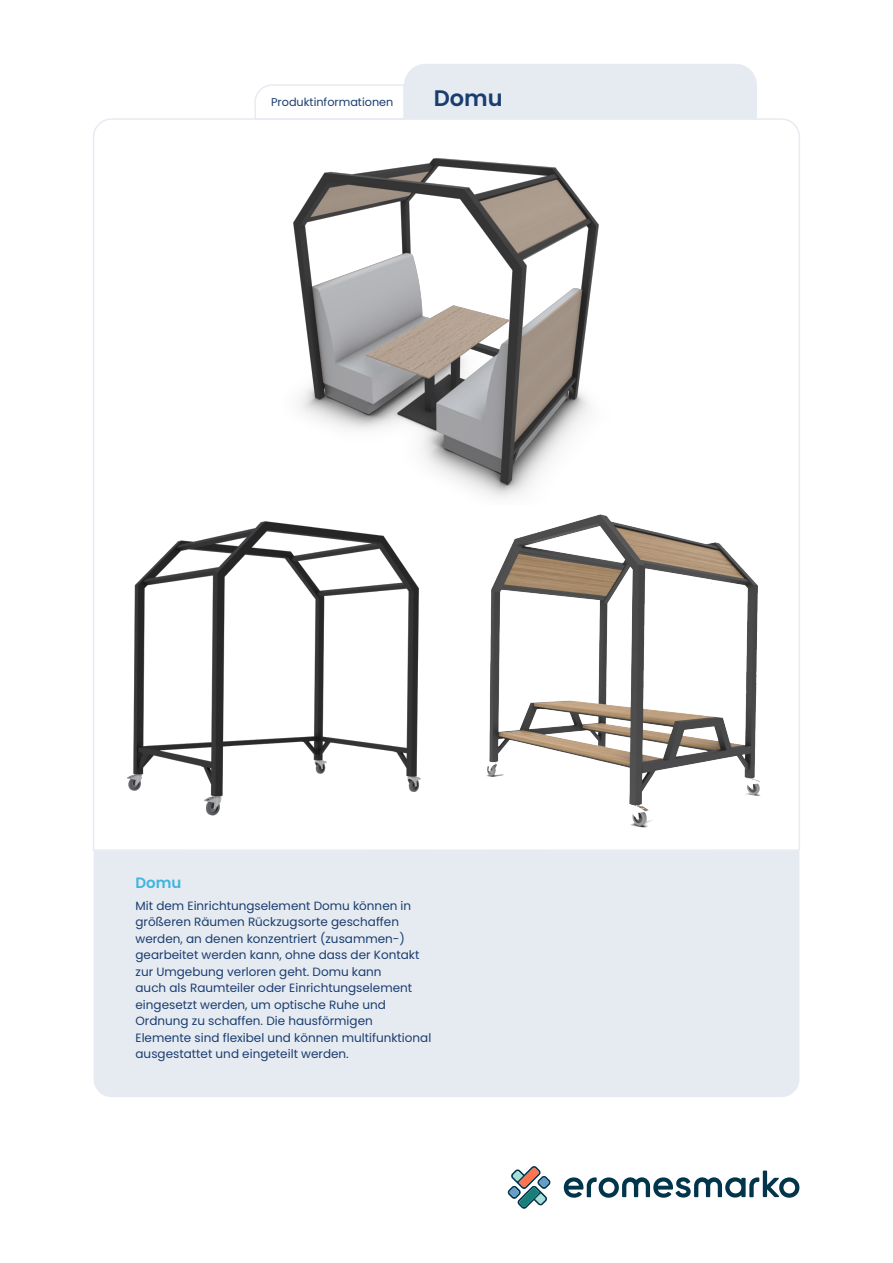
<style>
.page{position:relative;width:893px;height:1263px;background:#fff}
.page>*{position:absolute;margin:0;border:0;box-sizing:border-box;transform-origin:0 0}
.kop{font:600 22.5px "Poppins";color:#1a3d6f}
.tussenkopje_bold{font:600 15px "Poppins";color:#40b4e1}
.body_LL{font:12px/16.5px "Poppins";color:#1a3d6f}
.t1{font:11.25px "Poppins";color:#1a3d6f}
</style>
<div class="page">
<svg style="left:254px;top:64px;width:503px;height:54px"></svg>
<div style="left:94px;top:852px;width:705px;height:245px;background:#e6ebf2"></div>
<svg style="left:93px;top:118px;width:707px;height:734px"></svg>
<img style="left:128px;top:516px;width:297px;height:305px">
<img style="left:482px;top:513px;width:284px;height:319px">
<img style="left:283px;top:149px;width:327px;height:356px">
<svg style="left:507px;top:1166px;width:44px;height:43px"></svg>
<svg style="left:564px;top:1170px;width:235px;height:28px"></svg>
<p class="t1" style="left:271px;top:95px;width:124px">Produktinformationen</p>
<p class="kop" style="left:434px;top:85px;width:70px">Domu</p>
<p class="tussenkopje_bold" style="left:136px;top:873px;width:47px">Domu</p>
<p class="body_LL" style="left:136px;top:897px;width:297px">Mit dem Einrichtungselement Domu können in größeren Räumen Rückzugsorte geschaffen werden, an denen konzentriert (zusammen-) gearbeitet werden kann, ohne dass der Kontakt zur Umgebung verloren geht. Domu kann<br>auch als Raumteiler oder Einrichtungselement eingesetzt werden, um optische Ruhe und Ordnung zu schaffen. Die hausförmigen Elemente sind flexibel und können multifunktional ausgestattet und eingeteilt werden.</p>
</div>
